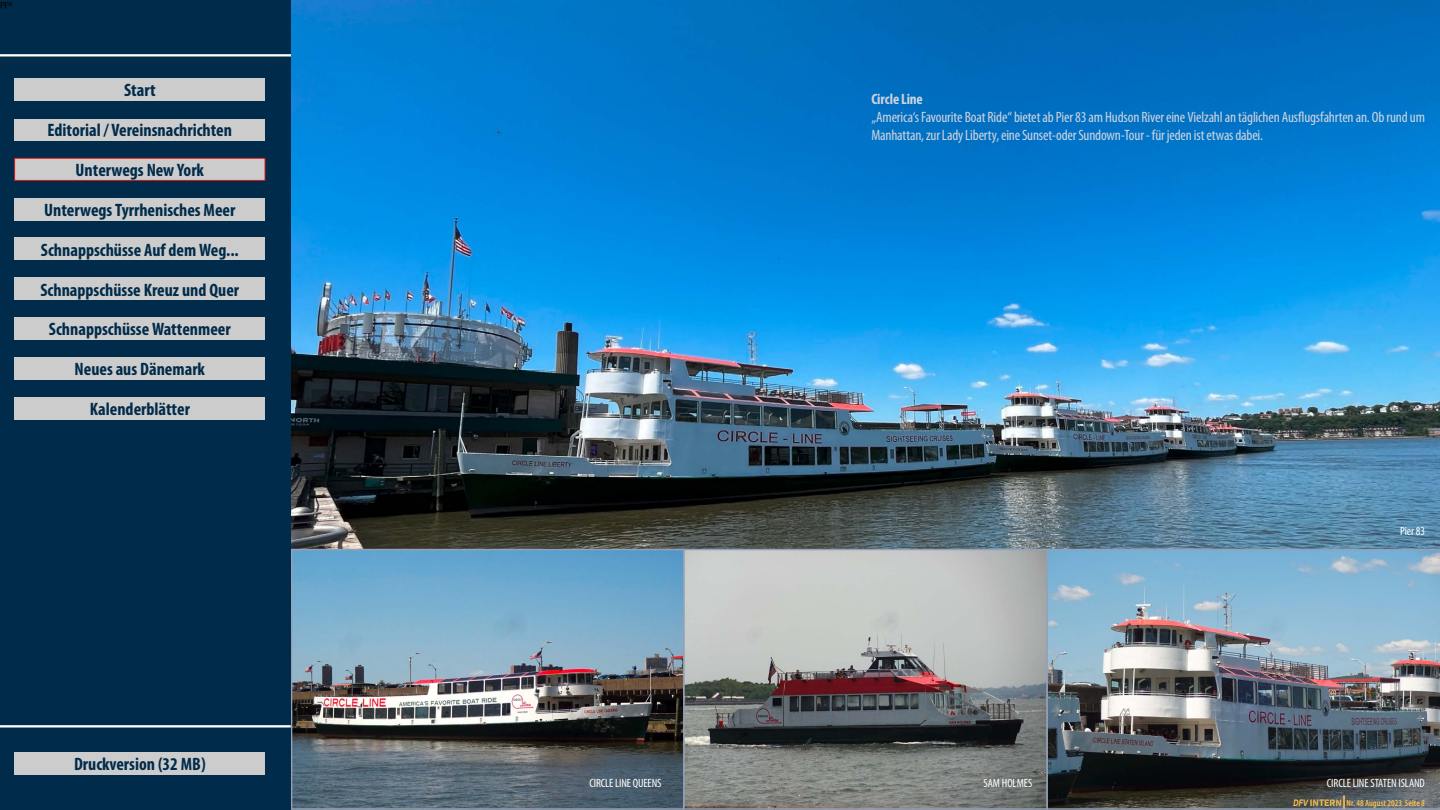
<style>
.page{position:relative;width:1440px;height:810px;background:#fff}
.page>*{position:absolute;margin:0;border:0;box-sizing:border-box;transform-origin:0 0}
.t1{font:700 condensed 18px "Myriad Pro";color:#002b4a}
.t2{font:condensed 15px/18px "Myriad Pro";letter-spacing:-.01em;color:#cfd4df}
.t3{font:700 condensed 15px "Myriad Pro";letter-spacing:-.005em;color:#cfd4df}
.t4{font:condensed 12px "Myriad Pro";letter-spacing:-.01em;color:#fff}
.t5{font:600 condensed 9px "Myriad Pro";color:#ffc14e}
.t6{font:9px "Minion Pro";color:#000}
.s1{font-family:"Arial Narrow";font-weight:700;font-style:italic;font-stretch:normal}
.s2{font-family:"Industry Inc Stencil";font-weight:400;font-stretch:normal}
.s3{font-family:"Industry Inc Stencil";font-weight:400;font-stretch:normal;font-size:13.5px}
</style>
<div class="page">
<img style="left:291px;top:0;width:1149px;height:549px">
<img style="left:294px;top:552px;width:751px;height:255px">
<img style="left:1048px;top:549px;width:392px;height:261px">
<div style="left:291px;top:549px;width:394px;height:261px;border:2px solid #94a2b7"></div>
<div style="left:683px;top:549px;width:365px;height:261px;border:2px solid #94a2b7"></div>
<div style="left:0;top:0;width:291px;height:810px;background:#002b4a"></div>
<div style="left:15px;top:79px;width:250px;height:22px;background:#ccc"></div>
<div style="left:15px;top:119px;width:250px;height:21px;background:#ccc"></div>
<div style="left:15px;top:238px;width:250px;height:22px;background:#ccc"></div>
<div style="left:15px;top:278px;width:250px;height:22px;background:#ccc"></div>
<div style="left:15px;top:317px;width:250px;height:23px;background:#ccc"></div>
<hr style="left:0;top:54px;width:291px;height:3px;background:#fff">
<hr style="left:0;top:725px;width:291px;height:2px;background:#fff">
<div style="left:15px;top:357px;width:250px;height:23px;background:#ccc"></div>
<div style="left:15px;top:752px;width:250px;height:23px;background:#ccc"></div>
<div style="left:15px;top:158px;width:250px;height:22px;background:#ccc"></div>
<div style="left:14px;top:158px;width:251px;height:23px;border:1px solid #cd1013"></div>
<div style="left:15px;top:198px;width:250px;height:22px;background:#ccc"></div>
<div style="left:15px;top:397px;width:250px;height:22px;background:#ccc"></div>
<p class="t6" style="left:0;top:-3px;width:14px">pps</p>
<p class="t1" style="left:124px;top:81px;width:33px">Start</p>
<p class="t1" style="left:48px;top:120px;width:186px">Editorial / Vereinsnachrichten</p>
<p class="t1" style="left:76px;top:160px;width:130px">Unterwegs New York</p>
<p class="t1" style="left:44px;top:200px;width:193px">Unterwegs Tyrrhenisches Meer</p>
<p class="t1" style="left:41px;top:240px;width:199px">Schnappschüsse Auf dem Weg...</p>
<p class="t1" style="left:40px;top:280px;width:200px">Schnappschüsse Kreuz und Quer</p>
<p class="t1" style="left:49px;top:319px;width:183px">Schnappschüsse Wattenmeer</p>
<p class="t1" style="left:75px;top:359px;width:132px">Neues aus Dänemark</p>
<p class="t1" style="left:90px;top:399px;width:102px">Kalenderblätter</p>
<p class="t1" style="left:74px;top:754px;width:133px">Druckversion (32 MB)</p>
<p class="t3" style="left:872px;top:90px;width:53px">Circle Line</p>
<p class="t2" style="left:872px;top:109px;width:555px">„America‘s Favourite Boat Ride“ bietet ab Pier 83 am Hudson River eine Vielzahl an täglichen Ausflugsfahrten an. Ob rund um<br>Manhattan, zur Lady Liberty, eine Sunset-oder Sundown-Tour - für jeden ist etwas dabei.</p>
<p class="t4" style="left:1400px;top:525px;width:26px">Pier 83</p>
<p class="t4" style="left:589px;top:777px;width:74px">CIRCLE LINE QUEENS</p>
<p class="t4" style="left:984px;top:777px;width:50px">SAM HOLMES</p>
<p class="t4" style="left:1327px;top:777px;width:100px">CIRCLE LINE STATEN ISLAND</p>
<p class="t5" style="left:1293px;top:798px;width:133px"><span class="s1">DFV</span> <span class="s2">INTERN</span><span class="s3">|</span>Nr. 48 August 2023 Seite 8</p>
</div>
